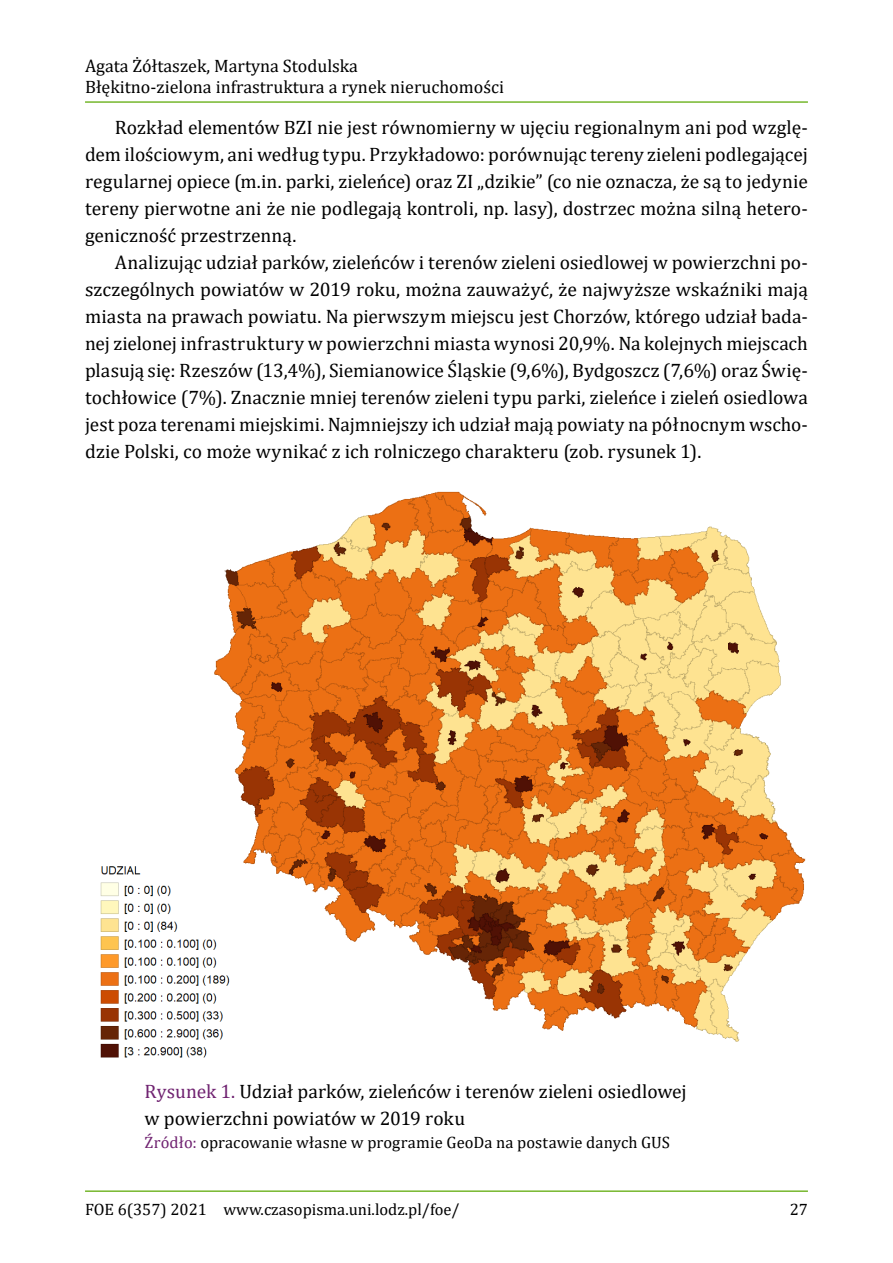
<style>
.page{position:relative;width:893px;height:1263px;background:#fff}
.page>*{position:absolute;margin:0;border:0;box-sizing:border-box;transform-origin:0 0}
.txt{font:19.5px/27px "Cambria";letter-spacing:.005em;color:#000;text-align:justify}
.Rysunek_H{font:19.5px/27px "Cambria";letter-spacing:-.005em;color:#000}
.t1{font:18px/21.6px "Cambria";color:#000}
.Source{font:16.5px "Cambria";color:#000}
.s1{color:#702371}
</style>
<div class="page">
<hr style="left:85px;top:101px;width:723px;height:2px;background:#76b72d">
<hr style="left:85px;top:1190px;width:723px;height:2px;background:#76b72d">
<img style="left:100px;top:491px;width:706px;height:567px">
<p class="t1" style="left:85px;top:55px;width:420px">Agata Żółtaszek, Martyna Stodulska<br>Błękitno‑zielona infrastruktura a rynek nieruchomości</p>
<p class="txt" style="left:85px;top:114px;width:724px;text-indent:30px">Rozkład elementów BZI nie jest równomierny w ujęciu regionalnym ani pod wzglę&shy;dem ilościowym, ani według typu. Przykładowo: porównując tereny zieleni podlegającej regularnej opiece (m.in. parki, zieleńce) oraz ZI „dzikie” (co nie oznacza, że są to jedynie tereny pierwotne ani że nie podlegają kontroli, np. lasy), dostrzec można silną hetero&shy;geniczność przestrzenną.</p>
<p class="txt" style="left:85px;top:249px;width:724px;text-indent:30px">Analizując udział parków, zieleńców i terenów zieleni osiedlowej w powierzchni po&shy;szczególnych powiatów w 2019 roku, można zauważyć, że najwyższe wskaźniki mają miasta na prawach powiatu. Na pierwszym miejscu jest Chorzów, którego udział bada&shy;nej zielonej infrastruktury w powierzchni miasta wynosi 20,9%. Na kolejnych miejscach plasują się: Rzeszów (13,4%), Siemianowice Śląskie (9,6%), Bydgoszcz (7,6%) oraz Świę&shy;tochłowice (7%). Znacznie mniej terenów zieleni typu parki, zieleńce i zieleń osiedlowa jest poza terenami miejskimi. Najmniejszy ich udział mają powiaty na północnym wscho&shy;dzie Polski, co może wynikać z ich rolniczego charakteru (zob. rysunek 1).</p>
<p class="Rysunek_H" style="left:145px;top:1077px;width:544px"><span class="s1">Rysunek 1.</span> Udział parków, zieleńców i terenów zieleni osiedlowej w powierzchni powiatów w 2019 roku</p>
<p class="Source" style="left:145px;top:1133px;width:527px"><span class="s1">Źródło:</span> opracowanie własne w programie GeoDa na postawie danych GUS</p>
<p class="Source" style="left:85px;top:1199px;width:376px">FOE 6(357) 2021 www.czasopisma.uni.lodz.pl/foe/</p>
<p class="Source" style="left:790px;top:1199px;width:20px">27</p>
</div>
